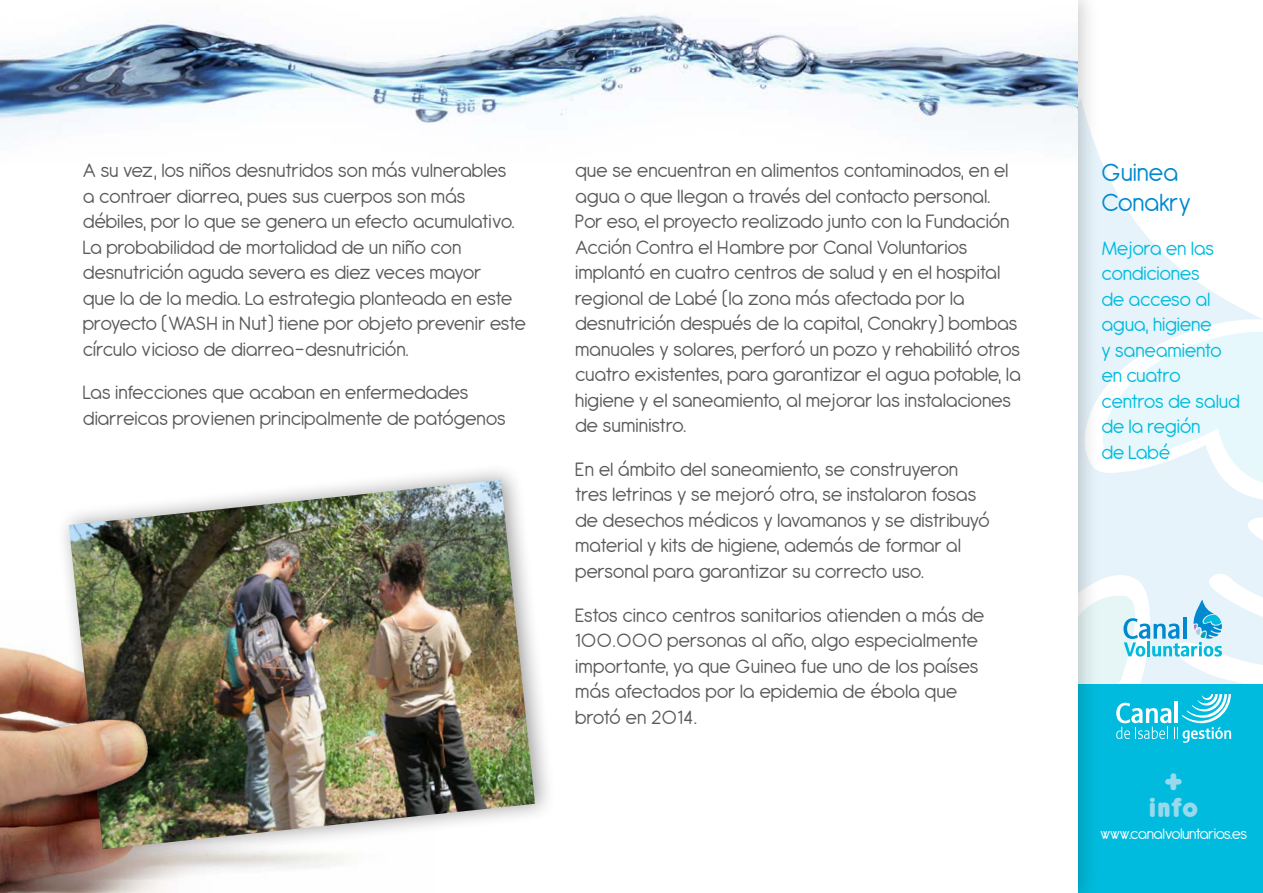
<style>
.page{position:relative;width:1263px;height:893px;background:#fff}
.page>*{position:absolute;margin:0;border:0;box-sizing:border-box;transform-origin:0 0}
.t1{font:800 36px "Antipasto";color:#98d9ec}
.t2{font:800 30px "Antipasto";color:#98d9ec}
.t3{font:27px/30px "Antipasto";color:#0089cf}
.t4{font:21px/25.5px "Antipasto";letter-spacing:-.015em;color:#58595b}
.t5{font:21px/25.5px "Antipasto";letter-spacing:-.02em;color:#0bd}
.t6{font:16.5px "Antipasto";letter-spacing:-.04em;color:#fff}
</style>
<div class="page">
<svg style="left:1100px;top:159px;width:162px;height:172px"></svg>
<div style="left:1067px;top:685px;width:196px;height:208px;background:#0bd"></div>
<div style="left:0;top:0;width:1077px;height:893px;background:#fff"></div>
<div style="left:55px;top:462px;width:501px;height:405px;background:#000;opacity:.4"></div>
<img style="left:69px;top:480px;width:466px;height:369px">
<img style="left:0;top:601px;width:435px;height:292px">
<img style="left:0;top:12px;width:1077px;height:128px">
<svg style="left:1077px;top:331px;width:186px;height:412px"></svg>
<p class="t4" style="left:83px;top:158px;width:433px">A su vez, los niños desnutridos son más vulnerables a contraer diarrea, pues sus cuerpos son más débiles, por lo que se genera un efecto acumulativo.<br>La probabilidad de mortalidad de un niño con desnutrición aguda severa es diez veces mayor que la de la media. La estrategia planteada en este proyecto (WASH</p>
<p class="t4" style="left:83px;top:311px;width:445px;text-indent:139px">in Nut) tiene por objeto prevenir este círculo vicioso de diarrea-desnutrición.</p>
<p class="t4" style="left:83px;top:381px;width:424px">Las infecciones que acaban en enfermedades diarreicas provienen principalmente de patógenos</p>
<p class="t4" style="left:575px;top:158px;width:447px">que se encuentran en alimentos contaminados, en el agua o que llegan a través del contacto personal.<br>Por eso, el proyecto realizado junto con la Fundación Acción Contra el Hambre por Canal Voluntarios implantó en cuatro centros de salud y en el hospital regional de Labé (la zona más afectada por la desnutrición después de la capital, Conakry) bombas manuales y solares, perforó un pozo y rehabilitó otros cuatro existentes, para garantizar el agua potable, la higiene y el saneamiento, al mejorar las instalaciones de suministro.</p>
<p class="t4" style="left:575px;top:457px;width:416px">En el ámbito del saneamiento, se construyeron tres letrinas y se mejoró otra, se instalaron fosas de desechos médicos y lavamanos y se distribuyó material y kits de higiene, además de formar al personal para garantizar su correcto uso.</p>
<p class="t4" style="left:575px;top:603px;width:411px">Estos cinco centros sanitarios atienden a más de 100.000 personas al año, algo especialmente importante, ya que Guinea fue uno de los países más afectados por la epidemia de ébola que brotó en 2014.</p>
<p class="t3" style="left:1101px;top:158px;width:91px">Guinea<br>Conakry</p>
<p class="t5" style="left:1101px;top:236px;width:140px">Mejora en las condiciones<br>de acceso al agua, higiene<br>y saneamiento en cuatro centros de salud de la región<br>de Labé</p>
<h1 class="t1" style="left:1164px;top:758px;width:20px">+</h1>
<h2 class="t2" style="left:1149px;top:788px;width:51px">info</h2>
<p class="t6" style="left:1100px;top:824px;width:149px">www.canalvoluntarios.es</p>
</div>
